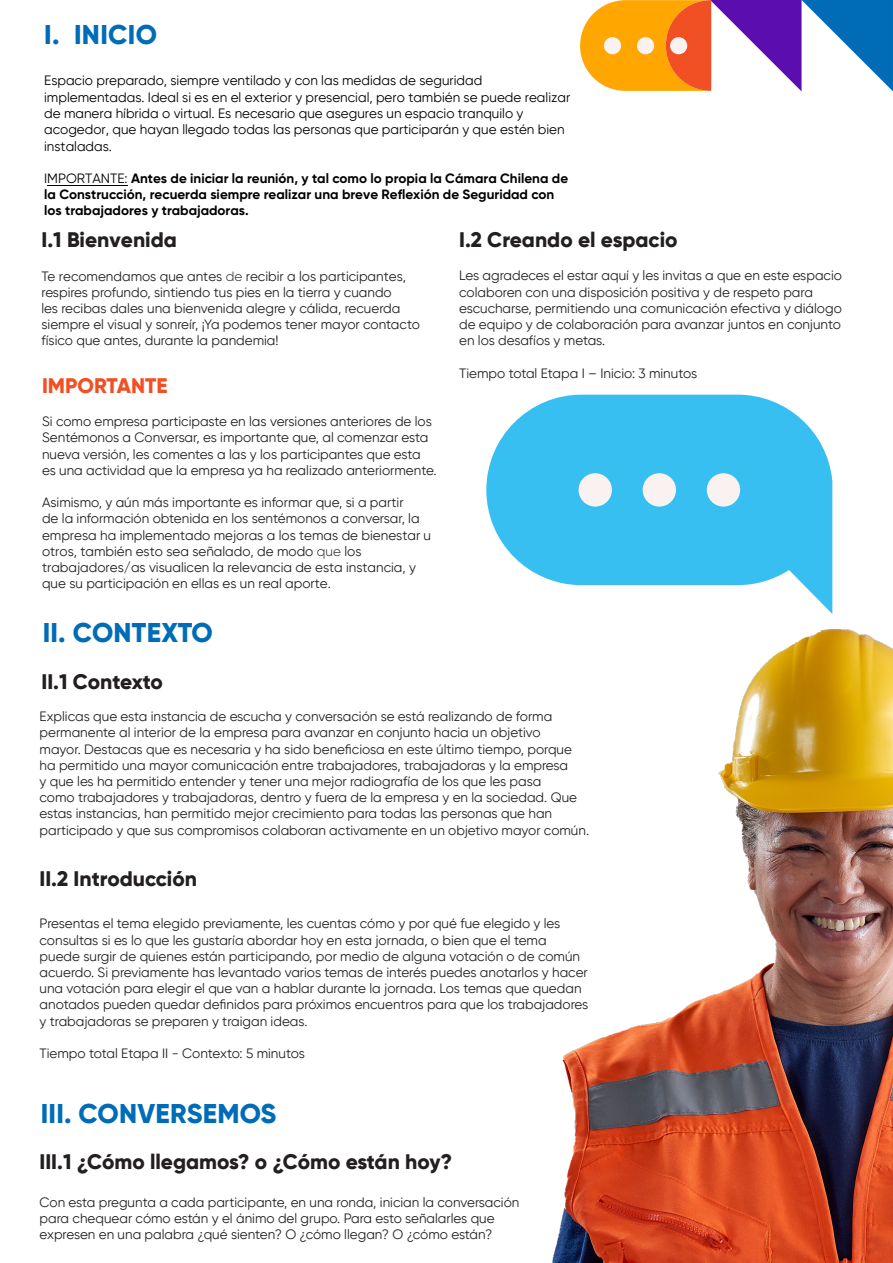
<style>
.page{position:relative;width:893px;height:1263px;background:#fff}
.page>*{position:absolute;margin:0;border:0;box-sizing:border-box;transform-origin:0 0}
.t1{font:800 27px "Gilroy";letter-spacing:.01em;color:#006cb7}
.t2{font:800 21px "Gilroy";color:#231f20}
.t3{font:800 21px "Gilroy";color:#f05023}
.t4{font:13.5px/16.2px "Gilroy";color:#231f20}
.t5{font:13.5px/16.4px "Gilroy";color:#000}
.t6{font:700 13.5px/16.2px "Gilroy";color:#000}
.s1{font-weight:400}
.s2{font-weight:300}
</style>
<div class="page">
<svg style="left:580px;top:0;width:313px;height:91px"></svg>
<div style="left:670px;top:37px;width:17px;height:17px;background:#faf2f0;border-radius:50%"></div>
<div style="left:637px;top:37px;width:17px;height:17px;background:#faf2f0;border-radius:50%"></div>
<div style="left:604px;top:37px;width:17px;height:17px;background:#faf2f0;border-radius:50%"></div>
<svg style="left:486px;top:395px;width:346px;height:193px;background:#4cc6f1"></svg>
<div style="left:578px;top:473px;width:34px;height:34px;background:#faf2f0;border-radius:50%"></div>
<div style="left:643px;top:473px;width:33px;height:34px;background:#faf2f0;border-radius:50%"></div>
<div style="left:707px;top:473px;width:33px;height:34px;background:#faf2f0;border-radius:50%"></div>
<img style="left:552px;top:588px;width:341px;height:675px">
<hr style="left:47px;top:185px;width:81px;height:1px;background:#000">
<p class="t1" style="left:44px;top:17px;width:114px">I. INICIO</p>
<p class="t5" style="left:44px;top:72px;width:528px">Espacio preparado, siempre ventilado y con las medidas de seguridad implementadas. Ideal si es en el exterior y presencial, pero también se puede realizar de manera híbrida o virtual. Es necesario que asegures un espacio tranquilo y acogedor, que hayan llegado todas las personas que participarán y que estén bien instaladas.</p>
<p class="t6" style="left:44px;top:170px;width:525px"><span class="s1">IMPORTANTE:</span> Antes de iniciar la reunión, y tal como lo propia la Cámara Chilena de la Construcción, recuerda siempre realizar una breve Reflexión de Seguridad con los trabajadores y trabajadoras.</p>
<p class="t2" style="left:42px;top:227px;width:137px">I.1 Bienvenida</p>
<p class="t4" style="left:42px;top:268px;width:380px">Te recomendamos que antes <span class="s2">de</span> recibir a los participantes, respires profundo, sintiendo tus pies en la tierra y cuando<br>les recibas dales una bienvenida alegre y cálida, recuerda siempre el visual y sonreír, ¡Ya podemos tener mayor contacto físico que antes, durante la pandemia!</p>
<p class="t3" style="left:42px;top:372px;width:127px">IMPORTANTE</p>
<p class="t4" style="left:42px;top:413px;width:396px">Si como empresa participaste en las versiones anteriores de los Sentémonos a Conversar, es importante que, al comenzar esta nueva versión, les comentes a las y los participantes que esta es una actividad que la empresa ya ha realizado anteriormente.</p>
<p class="t4" style="left:42px;top:494px;width:391px">Asimismo, y aún más importante es informar que, si a partir<br>de la información obtenida en los sentémonos a conversar, la empresa ha implementado mejoras a los temas de bienestar u otros, también esto sea señalado, de modo <span class="s2">que</span> los trabajadores/as visualicen la relevancia de esta instancia, y que su participación en ellas es un real aporte.</p>
<p class="t1" style="left:43px;top:615px;width:172px">II. CONTEXTO</p>
<p class="t2" style="left:42px;top:668px;width:123px">II.1 Contexto</p>
<p class="t2" style="left:459px;top:227px;width:220px">I.2 Creando el espacio</p>
<p class="t4" style="left:459px;top:267px;width:384px">Les agradeces el estar aquí y les invitas a que en este espacio colaboren con una disposición positiva y de respeto para escucharse, permitiendo una comunicación efectiva y diálogo de equipo y de colaboración para avanzar juntos en conjunto en los desafíos y metas.</p>
<p class="t4" style="left:459px;top:365px;width:240px">Tiempo total Etapa I – Inicio: 3 minutos</p>
<p class="t4" style="left:40px;top:708px;width:551px">Explicas que esta instancia de escucha y conversación se está realizando de forma permanente al interior de la empresa para avanzar en conjunto hacia un objetivo<br>mayor. Destacas que es necesaria y ha sido beneficiosa en este último tiempo, porque ha permitido una mayor comunicación entre trabajadores, trabajadoras y la empresa<br>y que les ha permitido entender y tener una mejor radiografía de los que les pasa<br>como trabajadores y trabajadoras, dentro y fuera de la empresa y en la sociedad. Que estas instancias, han permitido mejor crecimiento para todas las personas que han participado y que sus compromisos colaboran activamente en un objetivo mayor común.</p>
<p class="t2" style="left:40px;top:865px;width:159px">II.2 Introducción</p>
<p class="t4" style="left:40px;top:915px;width:550px">Presentas el tema elegido previamente, les cuentas cómo y por qué fue elegido y les consultas si es lo que les gustaría abordar hoy en esta jornada, o bien que el tema puede surgir de quienes están participando, por medio de alguna votación o de común acuerdo. Si previamente has levantado varios temas de interés puedes anotarlos y hacer una votación para elegir el que van a hablar durante la jornada. Los temas que quedan anotados pueden quedar definidos para próximos encuentros para que los trabajadores y trabajadoras se preparen y traigan ideas.</p>
<p class="t4" style="left:40px;top:1045px;width:267px">Tiempo total Etapa II - Contexto: 5 minutos</p>
<p class="t1" style="left:41px;top:1096px;width:237px">III. CONVERSEMOS</p>
<p class="t2" style="left:40px;top:1148px;width:414px">III.1 ¿Cómo llegamos? o ¿Cómo están hoy?</p>
<p class="t4" style="left:40px;top:1194px;width:481px">Con esta pregunta a cada participante, en una ronda, inician la conversación para chequear cómo están y el ánimo del grupo. Para esto señalarles que expresen en una palabra ¿qué sienten? O ¿cómo llegan? O ¿cómo están?</p>
</div>
